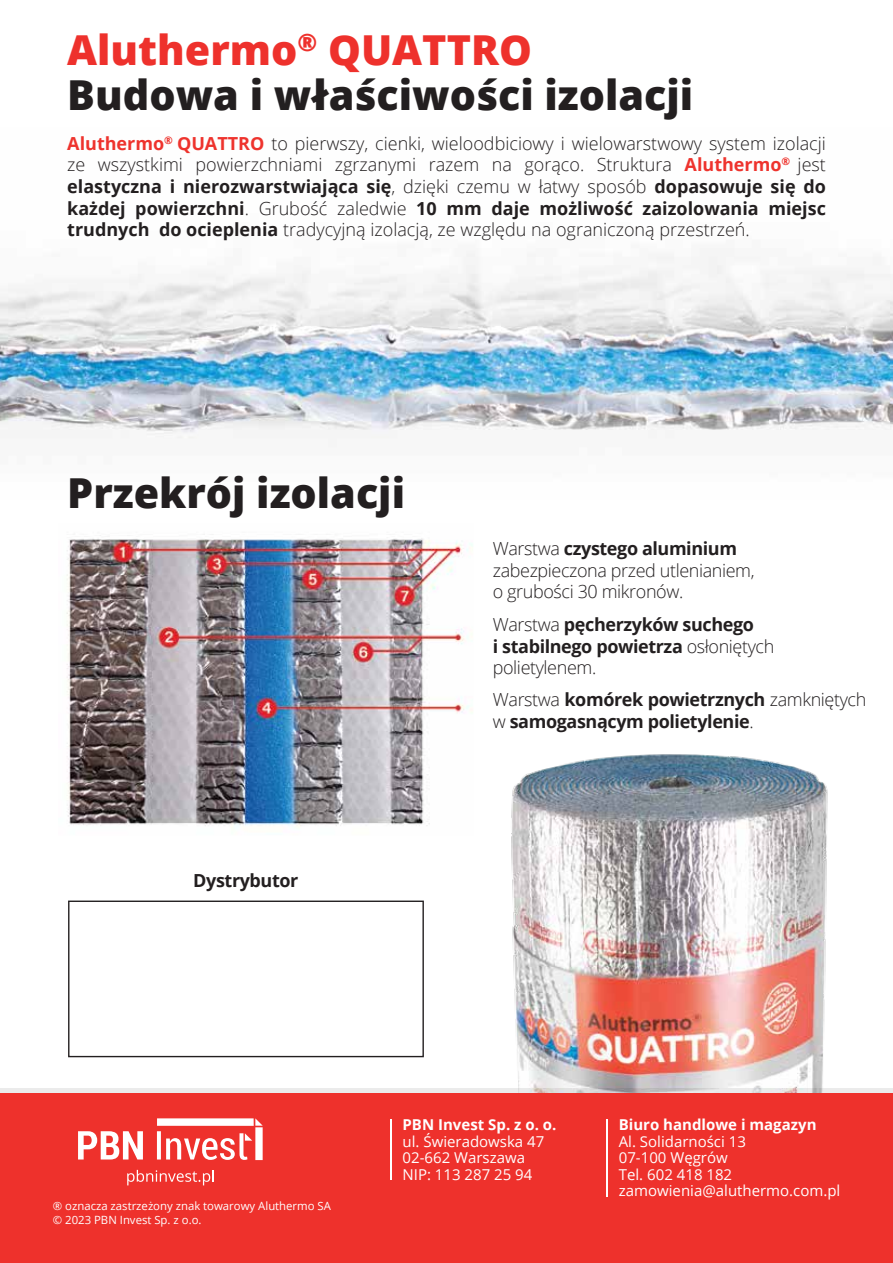
<style>
.page{position:relative;width:893px;height:1263px;background:#fff}
.page>*{position:absolute;margin:0;border:0;box-sizing:border-box;transform-origin:0 0}
.t1{font:800 41.25px "Open Sans";color:#231f20}
.t2{font:800 41.25px "Open Sans";color:#ee312c}
.t3{font:300 18px/21.6px "Open Sans";letter-spacing:-.02em;color:#231f20}
.t4{font:700 18px/21.6px "Open Sans";letter-spacing:-.02em;color:#231f20}
.t5{font:15px/16.5px "Open Sans";color:#fff}
.t6{font:700 15px "Open Sans";color:#fff}
.t7{font:11.4px/13.6px "Open Sans";color:#fff}
.s1{font-weight:700;color:#ee332d}
.s2{font-weight:700}
.s3{font-weight:300}
</style>
<div class="page">
<svg style="left:68px;top:754px;width:760px;height:334px"></svg>
<img style="left:66px;top:534px;width:408px;height:301px">
<img style="left:0;top:253px;width:893px;height:186px">
<div style="left:68px;top:900px;width:356px;height:157px;border:1px solid #231f20"></div>
<svg style="left:0;top:1088px;width:893px;height:5px;background:#e2e2e2"></svg>
<div style="left:0;top:1093px;width:893px;height:170px;background:#ee312c"></div>
<hr style="left:390px;top:1119px;width:1px;height:60px;background:#fff">
<hr style="left:606px;top:1119px;width:2px;height:78px;background:#fff">
<svg style="left:78px;top:1118px;width:185px;height:42px"></svg>
<svg style="left:127px;top:1170px;width:87px;height:15px"></svg>
<h1 class="t2" style="left:67px;top:19px;width:466px">Aluthermo<sup>®</sup> QUATTRO</h1>
<h1 class="t1" style="left:67px;top:63px;width:628px">Budowa i właściwości izolacji</h1>
<p class="t3" style="left:67px;top:132px;width:760px;text-align:justify"><span class="s1">Aluthermo</span><sup>®</sup> <span class="s1">QUATTRO</span> to pierwszy, cienki, wieloodbiciowy i wielowarstwowy system izolacji ze wszystkimi powierzchniami zgrzanymi razem na gorąco. Struktura <span class="s1">Aluthermo</span><sup>®</sup> jest <span class="s2">elastyczna i nierozwarstwiająca się</span>, dzięki czemu w łatwy sposób <span class="s2">dopasowuje się do każdej powierzchni</span>. Grubość zaledwie <span class="s2">10 mm daje możliwość zaizolowania miejsc trudnych do ocieplenia</span> tradycyjną izolacją, ze względu na ograniczoną przestrzeń.</p>
<h1 class="t1" style="left:67px;top:462px;width:339px">Przekrój izolacji</h1>
<p class="t4" style="left:193px;top:869px;width:107px">Dystrybutor</p>
<p class="t3" style="left:493px;top:537px;width:263px">Warstwa <span class="s2">czystego aluminium </span>zabezpieczona przed utlenianiem, o grubości 30 mikronów.</p>
<p class="t4" style="left:493px;top:613px;width:283px"><span class="s3">Warstwa</span> pęcherzyków suchego<br>i stabilnego powietrza <span class="s3">osłoniętych polietylenem.</span></p>
<p class="t4" style="left:493px;top:688px;width:375px"><span class="s3">Warstwa</span> komórek powietrznych <span class="s3">zamkniętych w</span> samogasnącym polietylenie<span class="s3">.</span></p>
<p class="t7" style="left:53px;top:1199px;width:280px">® oznacza zastrzeżony znak towarowy Aluthermo SA © 2023 PBN Invest Sp. z o.o.</p>
<p class="t6" style="left:403px;top:1114px;width:155px">PBN Invest Sp. z o. o.</p>
<p class="t5" style="left:403px;top:1132px;width:143px">ul. Świeradowska 47<br>02-662 Warszawa<br>NIP: 113 287 25 94</p>
<p class="t6" style="left:619px;top:1114px;width:199px">Biuro handlowe i magazyn</p>
<p class="t5" style="left:619px;top:1132px;width:223px">Al. Solidarności 13<br>07-100 Węgrów<br>Tel. 602 418 182 zamowienia@aluthermo.com.pl</p>
</div>
